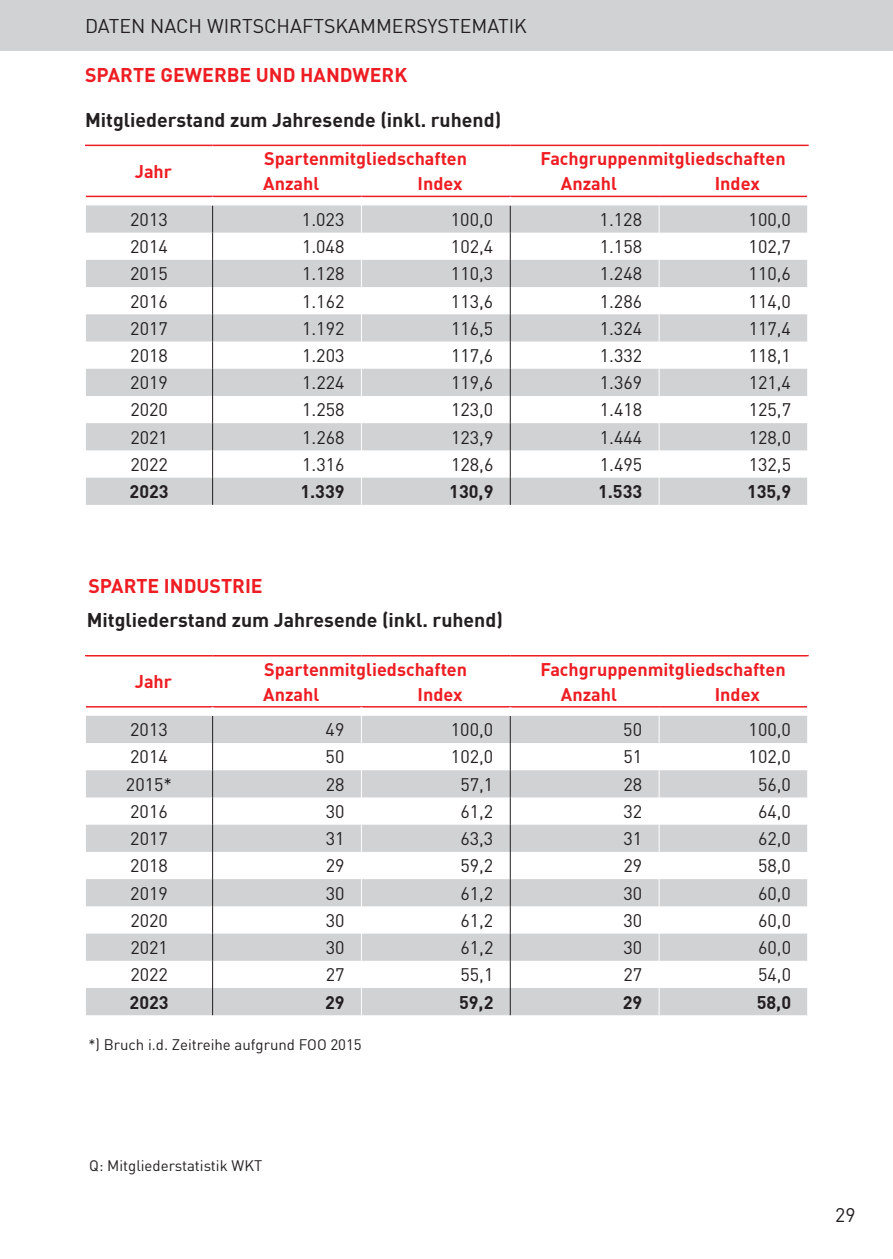
<style>
.page{position:relative;width:893px;height:1259px;background:#fff}
.page>*{position:absolute;margin:0;border:0;box-sizing:border-box;transform-origin:0 0}
.t1{font:700 19.5px "DIN";color:#231f20}
.t2{font:700 19.5px "DIN";color:#ee1d23}
.t3{font:19.5px "DIN";color:#231f20}
.t4{font:18px "DIN";color:#231f20}
.t5{font:700 18px "DIN";color:#ee1d23}
.t6{font:700 18px "DIN";color:#231f20}
.t7{font:15px "DIN";color:#231f20}
</style>
<div class="page">
<div style="left:0;top:0;width:893px;height:51px;background:#d1d2d4"></div>
<svg style="left:86px;top:205px;width:721px;height:300px;fill:#d1d2d4"></svg>
<hr style="left:85px;top:145px;width:128px;height:1px;background:#ee1d23">
<hr style="left:86px;top:196px;width:127px;height:1px;background:#ee1d23">
<hr style="left:213px;top:145px;width:148px;height:1px;background:#ee1d23">
<hr style="left:361px;top:145px;width:149px;height:1px;background:#ee1d23">
<hr style="left:510px;top:145px;width:149px;height:1px;background:#ee1d23">
<hr style="left:659px;top:145px;width:150px;height:1px;background:#ee1d23">
<hr style="left:213px;top:196px;width:148px;height:1px;background:#ee1d23">
<hr style="left:361px;top:196px;width:149px;height:1px;background:#ee1d23">
<hr style="left:510px;top:196px;width:149px;height:1px;background:#ee1d23">
<hr style="left:659px;top:196px;width:148px;height:1px;background:#ee1d23">
<svg style="left:360px;top:205px;width:3px;height:300px"></svg>
<svg style="left:211px;top:205px;width:3px;height:300px"></svg>
<svg style="left:509px;top:197px;width:3px;height:308px"></svg>
<svg style="left:659px;top:205px;width:1px;height:300px"></svg>
<svg style="left:86px;top:716px;width:721px;height:299px;fill:#d1d2d4"></svg>
<hr style="left:85px;top:655px;width:128px;height:1px;background:#ee1d23">
<hr style="left:86px;top:706px;width:127px;height:1px;background:#ee1d23">
<hr style="left:213px;top:655px;width:148px;height:1px;background:#ee1d23">
<hr style="left:361px;top:655px;width:149px;height:1px;background:#ee1d23">
<hr style="left:510px;top:655px;width:149px;height:1px;background:#ee1d23">
<hr style="left:659px;top:655px;width:150px;height:1px;background:#ee1d23">
<hr style="left:213px;top:706px;width:148px;height:1px;background:#ee1d23">
<hr style="left:361px;top:706px;width:149px;height:1px;background:#ee1d23">
<hr style="left:510px;top:706px;width:149px;height:1px;background:#ee1d23">
<hr style="left:659px;top:706px;width:148px;height:1px;background:#ee1d23">
<svg style="left:360px;top:707px;width:3px;height:308px"></svg>
<svg style="left:211px;top:707px;width:3px;height:308px"></svg>
<svg style="left:509px;top:707px;width:3px;height:308px"></svg>
<svg style="left:659px;top:716px;width:1px;height:299px"></svg>
<p class="t3" style="left:85px;top:14px;width:443px">DATEN NACH WIRTSCHAFTSKAMMERSYSTEMATIK</p>
<p class="t2" style="left:85px;top:62px;width:324px">SPARTE GEWERBE UND HANDWERK</p>
<p class="t1" style="left:85px;top:107px;width:418px">Mitgliederstand zum Jahresende (inkl. ruhend)</p>
<p class="t5" style="left:135px;top:159px;width:39px">Jahr</p>
<p class="t5" style="left:264px;top:147px;width:204px">Spartenmitgliedschaften</p>
<p class="t5" style="left:540px;top:147px;width:247px">Fachgruppenmitgliedschaften</p>
<p class="t5" style="left:263px;top:172px;width:58px">Anzahl</p>
<p class="t5" style="left:417px;top:172px;width:47px">Index</p>
<p class="t5" style="left:561px;top:172px;width:58px">Anzahl</p>
<p class="t5" style="left:715px;top:172px;width:47px">Index</p>
<p class="t4" style="left:130px;top:208px;width:39px">2013</p>
<p class="t4" style="left:302px;top:208px;width:44px">1.023</p>
<p class="t4" style="left:451px;top:208px;width:44px">100,0</p>
<p class="t4" style="left:600px;top:208px;width:44px">1.128</p>
<p class="t4" style="left:749px;top:208px;width:44px">100,0</p>
<p class="t4" style="left:130px;top:235px;width:39px">2014</p>
<p class="t4" style="left:302px;top:235px;width:44px">1.048</p>
<p class="t4" style="left:451px;top:235px;width:44px">102,4</p>
<p class="t4" style="left:600px;top:235px;width:44px">1.158</p>
<p class="t4" style="left:749px;top:235px;width:44px">102,7</p>
<p class="t4" style="left:130px;top:262px;width:39px">2015</p>
<p class="t4" style="left:302px;top:262px;width:44px">1.128</p>
<p class="t4" style="left:451px;top:262px;width:44px">110,3</p>
<p class="t4" style="left:600px;top:262px;width:44px">1.248</p>
<p class="t4" style="left:749px;top:262px;width:44px">110,6</p>
<p class="t4" style="left:130px;top:290px;width:39px">2016</p>
<p class="t4" style="left:302px;top:290px;width:44px">1.162</p>
<p class="t4" style="left:451px;top:290px;width:44px">113,6</p>
<p class="t4" style="left:600px;top:290px;width:44px">1.286</p>
<p class="t4" style="left:749px;top:290px;width:44px">114,0</p>
<p class="t4" style="left:130px;top:317px;width:39px">2017</p>
<p class="t4" style="left:302px;top:317px;width:44px">1.192</p>
<p class="t4" style="left:451px;top:317px;width:44px">116,5</p>
<p class="t4" style="left:600px;top:317px;width:44px">1.324</p>
<p class="t4" style="left:749px;top:317px;width:44px">117,4</p>
<p class="t4" style="left:130px;top:344px;width:39px">2018</p>
<p class="t4" style="left:302px;top:344px;width:44px">1.203</p>
<p class="t4" style="left:451px;top:344px;width:44px">117,6</p>
<p class="t4" style="left:600px;top:344px;width:44px">1.332</p>
<p class="t4" style="left:749px;top:344px;width:44px">118,1</p>
<p class="t4" style="left:130px;top:371px;width:39px">2019</p>
<p class="t4" style="left:302px;top:371px;width:44px">1.224</p>
<p class="t4" style="left:451px;top:371px;width:44px">119,6</p>
<p class="t4" style="left:600px;top:371px;width:44px">1.369</p>
<p class="t4" style="left:749px;top:371px;width:44px">121,4</p>
<p class="t4" style="left:130px;top:399px;width:39px">2020</p>
<p class="t4" style="left:302px;top:399px;width:44px">1.258</p>
<p class="t4" style="left:451px;top:399px;width:44px">123,0</p>
<p class="t4" style="left:600px;top:399px;width:44px">1.418</p>
<p class="t4" style="left:749px;top:399px;width:44px">125,7</p>
<p class="t4" style="left:130px;top:426px;width:39px">2021</p>
<p class="t4" style="left:302px;top:426px;width:44px">1.268</p>
<p class="t4" style="left:451px;top:426px;width:44px">123,9</p>
<p class="t4" style="left:600px;top:426px;width:44px">1.444</p>
<p class="t4" style="left:749px;top:426px;width:44px">128,0</p>
<p class="t4" style="left:130px;top:453px;width:39px">2022</p>
<p class="t4" style="left:302px;top:453px;width:44px">1.316</p>
<p class="t4" style="left:451px;top:453px;width:44px">128,6</p>
<p class="t4" style="left:600px;top:453px;width:44px">1.495</p>
<p class="t4" style="left:749px;top:453px;width:44px">132,5</p>
<p class="t6" style="left:130px;top:480px;width:41px">2023</p>
<p class="t6" style="left:300px;top:480px;width:46px">1.339</p>
<p class="t6" style="left:449px;top:480px;width:46px">130,9</p>
<p class="t6" style="left:598px;top:480px;width:46px">1.533</p>
<p class="t6" style="left:747px;top:480px;width:46px">135,9</p>
<p class="t2" style="left:88px;top:573px;width:176px">SPARTE INDUSTRIE</p>
<p class="t1" style="left:87px;top:607px;width:418px">Mitgliederstand zum Jahresende (inkl. ruhend)</p>
<p class="t5" style="left:135px;top:670px;width:39px">Jahr</p>
<p class="t5" style="left:264px;top:657px;width:204px">Spartenmitgliedschaften</p>
<p class="t5" style="left:540px;top:657px;width:247px">Fachgruppenmitgliedschaften</p>
<p class="t5" style="left:263px;top:682px;width:58px">Anzahl</p>
<p class="t5" style="left:417px;top:682px;width:47px">Index</p>
<p class="t5" style="left:561px;top:682px;width:58px">Anzahl</p>
<p class="t5" style="left:715px;top:682px;width:47px">Index</p>
<p class="t4" style="left:130px;top:718px;width:39px">2013</p>
<p class="t4" style="left:326px;top:718px;width:20px">49</p>
<p class="t4" style="left:451px;top:718px;width:44px">100,0</p>
<p class="t4" style="left:623px;top:718px;width:20px">50</p>
<p class="t4" style="left:749px;top:718px;width:44px">100,0</p>
<p class="t4" style="left:130px;top:746px;width:39px">2014</p>
<p class="t4" style="left:326px;top:746px;width:20px">50</p>
<p class="t4" style="left:451px;top:746px;width:44px">102,0</p>
<p class="t4" style="left:623px;top:746px;width:20px">51</p>
<p class="t4" style="left:749px;top:746px;width:44px">102,0</p>
<p class="t4" style="left:126px;top:773px;width:48px">2015*</p>
<p class="t4" style="left:326px;top:773px;width:20px">28</p>
<p class="t4" style="left:460px;top:773px;width:34px">57,1</p>
<p class="t4" style="left:623px;top:773px;width:20px">28</p>
<p class="t4" style="left:758px;top:773px;width:34px">56,0</p>
<p class="t4" style="left:130px;top:800px;width:39px">2016</p>
<p class="t4" style="left:326px;top:800px;width:20px">30</p>
<p class="t4" style="left:460px;top:800px;width:34px">61,2</p>
<p class="t4" style="left:623px;top:800px;width:20px">32</p>
<p class="t4" style="left:758px;top:800px;width:34px">64,0</p>
<p class="t4" style="left:130px;top:827px;width:39px">2017</p>
<p class="t4" style="left:326px;top:827px;width:20px">31</p>
<p class="t4" style="left:460px;top:827px;width:34px">63,3</p>
<p class="t4" style="left:623px;top:827px;width:20px">31</p>
<p class="t4" style="left:758px;top:827px;width:34px">62,0</p>
<p class="t4" style="left:130px;top:854px;width:39px">2018</p>
<p class="t4" style="left:326px;top:854px;width:20px">29</p>
<p class="t4" style="left:460px;top:854px;width:34px">59,2</p>
<p class="t4" style="left:623px;top:854px;width:20px">29</p>
<p class="t4" style="left:758px;top:854px;width:34px">58,0</p>
<p class="t4" style="left:130px;top:882px;width:39px">2019</p>
<p class="t4" style="left:326px;top:882px;width:20px">30</p>
<p class="t4" style="left:460px;top:882px;width:34px">61,2</p>
<p class="t4" style="left:623px;top:882px;width:20px">30</p>
<p class="t4" style="left:758px;top:882px;width:34px">60,0</p>
<p class="t4" style="left:130px;top:909px;width:39px">2020</p>
<p class="t4" style="left:326px;top:909px;width:20px">30</p>
<p class="t4" style="left:460px;top:909px;width:34px">61,2</p>
<p class="t4" style="left:623px;top:909px;width:20px">30</p>
<p class="t4" style="left:758px;top:909px;width:34px">60,0</p>
<p class="t4" style="left:130px;top:936px;width:39px">2021</p>
<p class="t4" style="left:326px;top:936px;width:20px">30</p>
<p class="t4" style="left:460px;top:936px;width:34px">61,2</p>
<p class="t4" style="left:623px;top:936px;width:20px">30</p>
<p class="t4" style="left:758px;top:936px;width:34px">60,0</p>
<p class="t4" style="left:130px;top:963px;width:39px">2022</p>
<p class="t4" style="left:326px;top:963px;width:20px">27</p>
<p class="t4" style="left:460px;top:963px;width:34px">55,1</p>
<p class="t4" style="left:623px;top:963px;width:20px">27</p>
<p class="t4" style="left:758px;top:963px;width:34px">54,0</p>
<p class="t6" style="left:130px;top:990px;width:41px">2023</p>
<p class="t6" style="left:325px;top:990px;width:21px">29</p>
<p class="t6" style="left:459px;top:990px;width:36px">59,2</p>
<p class="t6" style="left:623px;top:990px;width:21px">29</p>
<p class="t6" style="left:757px;top:990px;width:36px">58,0</p>
<p class="t7" style="left:88px;top:1035px;width:275px">*) Bruch i.d. Zeitreihe aufgrund FOO 2015</p>
<p class="t7" style="left:89px;top:1156px;width:175px">Q: Mitgliederstatistik WKT</p>
<p class="t3" style="left:835px;top:1203px;width:22px">29</p>
</div>
